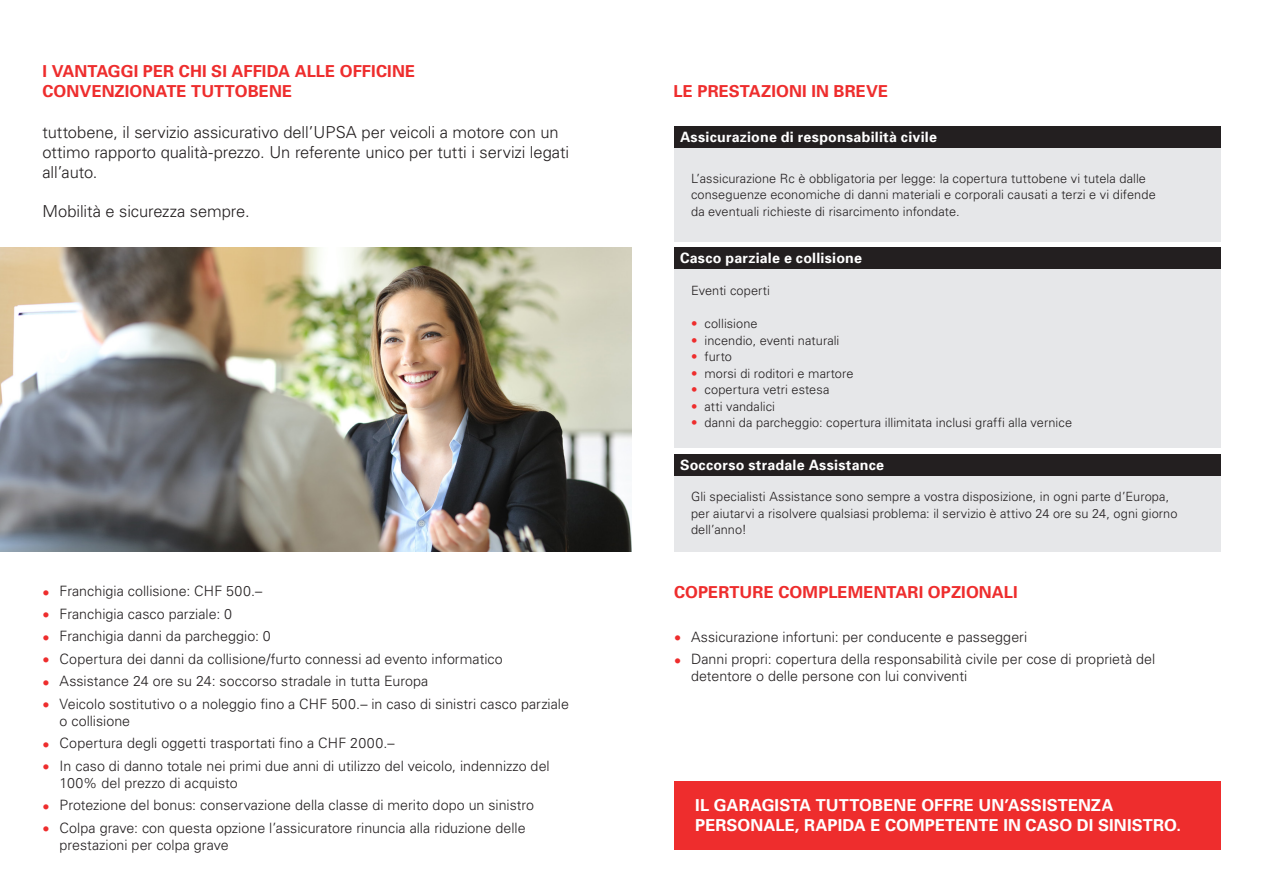
<style>
.page{position:relative;width:1263px;height:893px;background:#fff}
.page>*{position:absolute;margin:0;border:0;box-sizing:border-box;transform-origin:0 0}
.t1{font:300 16.5px/19.8px "Univers";letter-spacing:-.005em;color:#231f20}
.t2{font:700 16.5px/19.8px "Univers";letter-spacing:.005em;color:#ee2d2d}
.t3{font:700 16.5px/19.8px "Univers";letter-spacing:.005em;color:#fff}
.t4{font:300 14.25px/17.1px "Univers";color:#231f20}
.t5{font:700 14.25px "Univers";letter-spacing:.015em;color:#fff}
.t6{font:300 12.75px/16.5px "Univers";letter-spacing:.005em;color:#231f20}
.s1{color:#ee2d2d}
</style>
<div class="page">
<img style="left:0;top:248px;width:631px;height:304px">
<div style="left:674px;top:148px;width:546px;height:93px;background:#e6e7e9"></div>
<div style="left:674px;top:475px;width:546px;height:77px;background:#e6e7e9"></div>
<div style="left:674px;top:269px;width:546px;height:179px;background:#e6e7e9"></div>
<div style="left:674px;top:126px;width:546px;height:22px;background:#231f20"></div>
<div style="left:674px;top:454px;width:546px;height:21px;background:#231f20"></div>
<div style="left:674px;top:248px;width:546px;height:21px;background:#231f20"></div>
<div style="left:674px;top:781px;width:546px;height:68px;background:#ee2d2d"></div>
<p class="t2" style="left:43px;top:61px;width:374px">I VANTAGGI PER CHI SI AFFIDA ALLE OFFICINE<br>CONVENZIONATE TUTTOBENE</p>
<p class="t1" style="left:43px;top:122px;width:528px">tuttobene, il servizio assicurativo dell’UPSA per veicoli a motore con un ottimo rapporto qualità-prezzo. Un referente unico per tutti i servizi legati all’auto.</p>
<p class="t1" style="left:43px;top:201px;width:209px">Mobilità e sicurezza sempre.</p>
<p class="t4" style="left:43px;top:582px;width:221px"><span class="s1">•</span> Franchigia collisione: CHF 500.–</p>
<p class="t4" style="left:43px;top:605px;width:191px"><span class="s1">•</span> Franchigia casco parziale: 0</p>
<p class="t4" style="left:43px;top:627px;width:230px"><span class="s1">•</span> Franchigia danni da parcheggio: 0</p>
<p class="t4" style="left:43px;top:650px;width:462px"><span class="s1">•</span> Copertura dei danni da collisione/furto connessi ad evento informatico</p>
<p class="t4" style="left:43px;top:672px;width:387px"><span class="s1">•</span> Assistance 24 ore su 24: soccorso stradale in tutta Europa</p>
<p class="t4" style="left:60px;top:695px;width:511px;text-indent:-17px"><span class="s1">•</span> Veicolo sostitutivo o a noleggio fino a CHF 500.– in caso di sinistri casco parziale o collisione</p>
<p class="t4" style="left:43px;top:734px;width:354px"><span class="s1">•</span> Copertura degli oggetti trasportati fino a CHF 2000.–</p>
<p class="t4" style="left:60px;top:757px;width:492px;text-indent:-17px"><span class="s1">•</span> In caso di danno totale nei primi due anni di utilizzo del veicolo, indennizzo del<br>100% del prezzo di acquisto</p>
<p class="t4" style="left:43px;top:796px;width:493px"><span class="s1">•</span> Protezione del bonus: conservazione della classe di merito dopo un sinistro</p>
<p class="t4" style="left:60px;top:819px;width:468px;text-indent:-17px"><span class="s1">•</span> Colpa grave: con questa opzione l’assicuratore rinuncia alla riduzione delle prestazioni per colpa grave</p>
<p class="t2" style="left:674px;top:81px;width:216px">LE PRESTAZIONI IN BREVE</p>
<p class="t5" style="left:680px;top:128px;width:258px">Assicurazione di responsabilità civile</p>
<p class="t6" style="left:691px;top:170px;width:466px">L’assicurazione Rc è obbligatoria per legge: la copertura tuttobene vi tutela dalle conseguenze economiche di danni materiali e corporali causati a terzi e vi difende da eventuali richieste di risarcimento infondate.</p>
<p class="t5" style="left:680px;top:249px;width:184px">Casco parziale e collisione</p>
<p class="t6" style="left:691px;top:282px;width:81px">Eventi coperti</p>
<p class="t6" style="left:691px;top:315px;width:68px"><span class="s1">•</span> collisione</p>
<p class="t6" style="left:691px;top:332px;width:150px"><span class="s1">•</span> incendio, eventi naturali</p>
<p class="t6" style="left:691px;top:348px;width:42px"><span class="s1">•</span> furto</p>
<p class="t6" style="left:691px;top:365px;width:164px"><span class="s1">•</span> morsi di roditori e martore</p>
<p class="t6" style="left:691px;top:381px;width:140px"><span class="s1">•</span> copertura vetri estesa</p>
<p class="t6" style="left:691px;top:398px;width:86px"><span class="s1">•</span> atti vandalici</p>
<p class="t6" style="left:691px;top:414px;width:383px"><span class="s1">•</span> danni da parcheggio: copertura illimitata inclusi graffi alla vernice</p>
<p class="t5" style="left:680px;top:455px;width:206px">Soccorso stradale Assistance</p>
<p class="t6" style="left:691px;top:488px;width:488px">Gli specialisti Assistance sono sempre a vostra disposizione, in ogni parte d’Europa, per aiutarvi a risolvere qualsiasi problema: il servizio è attivo 24 ore su 24, ogni giorno dell’anno!</p>
<p class="t2" style="left:674px;top:582px;width:345px">COPERTURE COMPLEMENTARI OPZIONALI</p>
<p class="t4" style="left:674px;top:628px;width:355px"><span class="s1">•</span> Assicurazione infortuni: per conducente e passeggeri</p>
<p class="t4" style="left:691px;top:650px;width:466px;text-indent:-17px"><span class="s1">•</span> Danni propri: copertura della responsabilità civile per cose di proprietà del detentore o delle persone con lui conviventi</p>
<p class="t3" style="left:695px;top:795px;width:487px">IL GARAGISTA TUTTOBENE OFFRE UN’ASSISTENZA<br>PERSONALE, RAPIDA E COMPETENTE IN CASO DI SINISTRO.</p>
</div>
